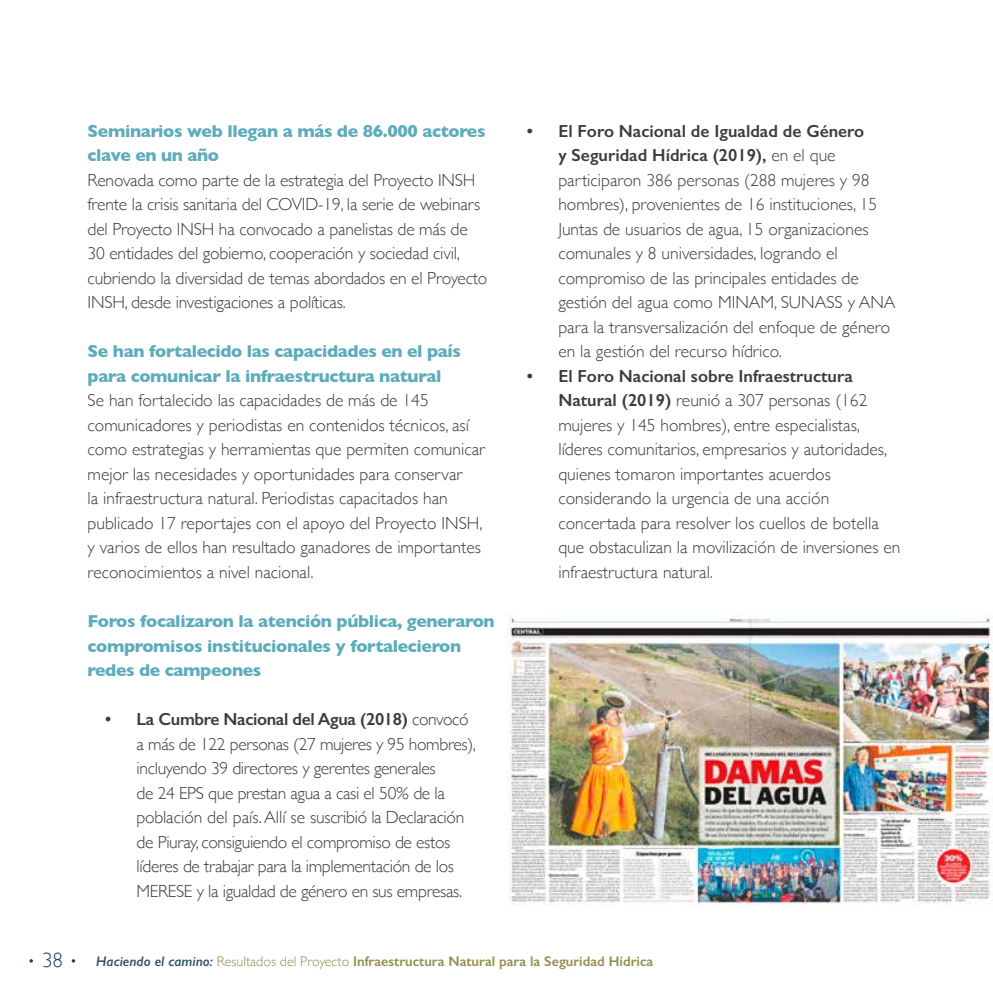
<style>
.page{position:relative;width:993px;height:993px;background:#fff}
.page>*{position:absolute;margin:0;border:0;box-sizing:border-box;transform-origin:0 0}
.t1{font:300 21px "Gill Sans";color:#193f57}
.t2{font:300 17.5px/24.5px "Gill Sans";color:#3c3c3b}
.t3{font:300 17.5px/24.5px "Gill Sans";letter-spacing:-.02em;color:#3c3c3b}
.t4{font:700 17.5px/24.5px "Gill Sans";letter-spacing:-.02em;color:#5dacbb}
.t5{font:600 14px "Gill Sans";color:#928f4e}
.s1{font-weight:600}
.s2{font-style:italic;color:#305268}
.s3{font-weight:300}
</style>
<div class="page">
<img style="left:508px;top:614px;width:484px;height:291px">
<p class="t4" style="left:88px;top:118px;width:399px">Seminarios web llegan a más de 86.000 actores clave en un año</p>
<p class="t2" style="left:88px;top:167px;width:401px">Renovada como parte de la estrategia del Proyecto INSH frente la crisis sanitaria del COVID-19, la serie de webinars del Proyecto INSH ha convocado a panelistas de más de 30 entidades del gobierno, cooperación y sociedad civil, cubriendo la diversidad de temas abordados en el Proyecto INSH, desde investigaciones a políticas.</p>
<p class="t4" style="left:88px;top:338px;width:375px">Se han fortalecido las capacidades en el país para comunicar la infraestructura natural</p>
<p class="t2" style="left:88px;top:387px;width:399px">Se han fortalecido las capacidades de más de 145 comunicadores y periodistas en contenidos técnicos, así como estrategias y herramientas que permiten comunicar mejor las necesidades y oportunidades para conservar<br>la infraestructura natural. Periodistas capacitados han publicado 17 reportajes con el apoyo del Proyecto INSH, y varios de ellos han resultado ganadores de importantes reconocimientos a nivel nacional.</p>
<p class="t4" style="left:88px;top:608px;width:408px">Foros focalizaron la atención pública, generaron compromisos institucionales y fortalecieron redes de campeones</p>
<p class="t3" style="left:136px;top:706px;width:341px;text-indent:-32px"><span class="s1">• La Cumbre Nacional del Agua (2018)</span> convocó a más de 122 personas (27 mujeres y 95 hombres), incluyendo 39 directores y gerentes generales<br>de 24 EPS que prestan agua a casi el 50% de la población del país. Allí se suscribió la Declaración de Piuray, consiguiendo el compromiso de estos líderes de trabajar para la implementación de los MERESE y la igualdad de género en sus empresas.</p>
<p class="t2" style="left:558px;top:118px;width:338px;text-indent:-32px"><span class="s1">• El Foro Nacional de Igualdad de Género<br>y Seguridad Hídrica (2019),</span> en el que participaron 386 personas (288 mujeres y 98 hombres), provenientes de 16 instituciones, 15<br>Juntas de usuarios de agua, 15 organizaciones comunales y 8 universidades, logrando el compromiso de las principales entidades de gestión del agua como MINAM, SUNASS y ANA para la transversalización del enfoque de género en la gestión del recurso hídrico.</p>
<p class="t2" style="left:558px;top:363px;width:343px;text-indent:-32px"><span class="s1">• El Foro Nacional sobre Infraestructura Natural (2019)</span> reunió a 307 personas (162 mujeres y 145 hombres), entre especialistas, líderes comunitarios, empresarios y autoridades, quienes tomaron importantes acuerdos considerando la urgencia de una acción concertada para resolver los cuellos de botella que obstaculizan la movilización de inversiones en infraestructura natural.</p>
<p class="t1" style="left:42px;top:943px;width:22px">38</p>
<p class="t5" style="left:96px;top:951px;width:558px"><span class="s2">Haciendo el camino:</span> <span class="s3">Resultados del Proyecto</span> Infraestructura Natural para la Seguridad Hídrica</p>
</div>
